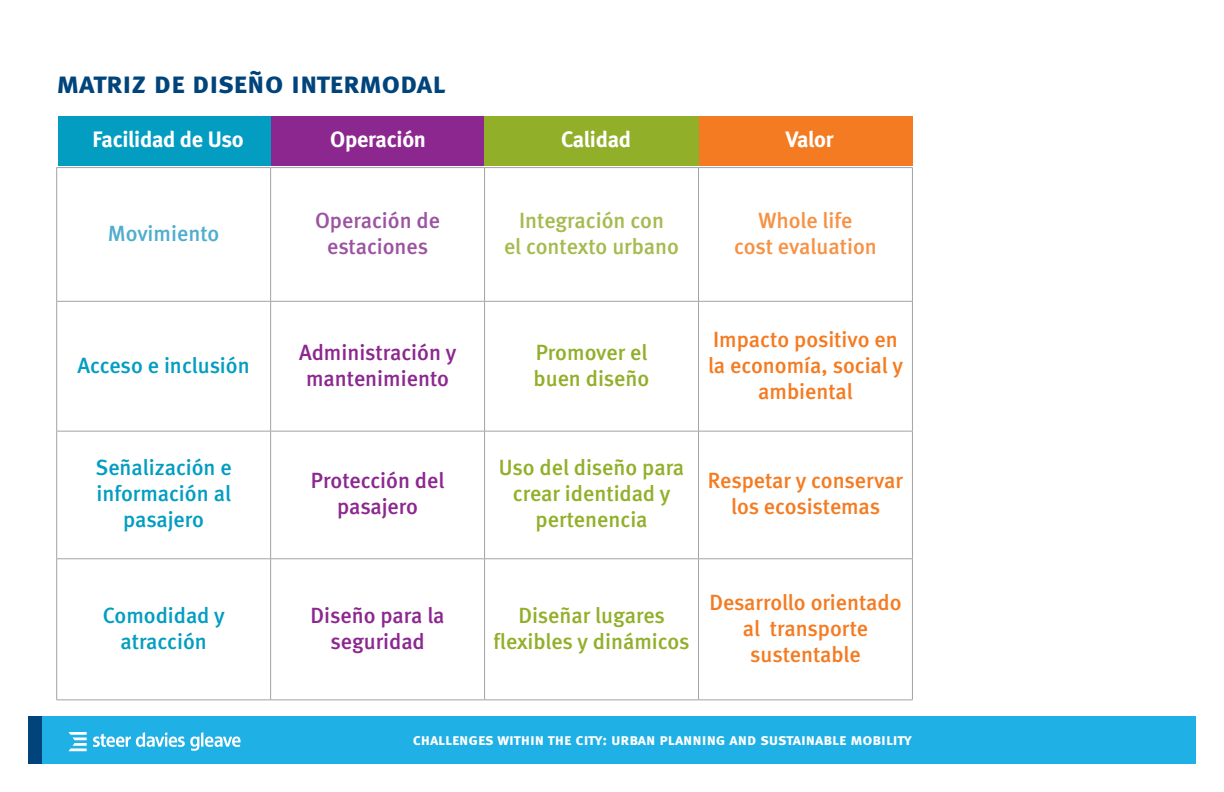
<style>
.page{position:relative;width:1224px;height:792px;background:#fff}
.page>*{position:absolute;margin:0;border:0;box-sizing:border-box;transform-origin:0 0}
.t1{font:30px "Meta Bold Caps";letter-spacing:-.01em;color:#00447b}
.t2{font:700 22.3px "Meta";letter-spacing:-.01em;color:#fff}
.t3{font:22px/26px "Meta Medium LF";color:#f47b21;text-align:center}
.t4{font:22px/26px "Meta Medium LF";color:#92af2a;text-align:center}
.t5{font:22px/26px "Meta Medium LF";color:#8c278f;text-align:center}
.t6{font:22px/26px "Meta Medium LF";color:#039dc1;text-align:center}
.t7{font:22px/26px "Meta Medium LF";color:#a5bb50;text-align:center}
.t8{font:22px/26px "Meta Medium LF";color:#f69246;text-align:center}
.t9{font:22px/26px "Meta Medium LF";color:#9c53a1;text-align:center}
.t10{font:22px "Meta Medium LF";color:#4fadcd}
.t11{font:16px "Meta Bold Caps";color:#fff}
</style>
<div class="page">
<div style="left:42px;top:716px;width:1154px;height:48px;background:#1fb0e6"></div>
<svg style="left:69px;top:732px;width:18px;height:19px"></svg>
<svg style="left:93px;top:732px;width:148px;height:19px"></svg>
<div style="left:28px;top:716px;width:14px;height:48px;background:#00447b"></div>
<div style="left:271px;top:116px;width:214px;height:49px;background:#8c278f"></div>
<div style="left:485px;top:116px;width:214px;height:49px;background:#92af2a"></div>
<div style="left:699px;top:116px;width:214px;height:49px;background:#f47b21"></div>
<div style="left:58px;top:116px;width:212px;height:49px;background:#039dc1"></div>
<svg style="left:57px;top:302px;width:855px;height:398px"></svg>
<hr style="left:56px;top:167px;width:215px;height:1px;background:#a1a3a6">
<hr style="left:56px;top:168px;width:1px;height:133px;background:#a1a3a6">
<hr style="left:271px;top:167px;width:214px;height:1px;background:#a1a3a6">
<hr style="left:270px;top:168px;width:1px;height:133px;background:#a1a3a6">
<hr style="left:485px;top:167px;width:214px;height:1px;background:#a1a3a6">
<hr style="left:484px;top:168px;width:1px;height:133px;background:#a1a3a6">
<hr style="left:699px;top:167px;width:214px;height:1px;background:#a1a3a6">
<hr style="left:698px;top:168px;width:1px;height:133px;background:#a1a3a6">
<hr style="left:912px;top:168px;width:1px;height:133px;background:#a1a3a6">
<hr style="left:56px;top:301px;width:215px;height:1px;background:#a1a3a6">
<hr style="left:56px;top:302px;width:1px;height:129px;background:#a1a3a6">
<hr style="left:271px;top:301px;width:214px;height:1px;background:#a1a3a6">
<hr style="left:270px;top:302px;width:1px;height:129px;background:#a1a3a6">
<hr style="left:485px;top:301px;width:214px;height:1px;background:#a1a3a6">
<hr style="left:484px;top:302px;width:1px;height:129px;background:#a1a3a6">
<hr style="left:699px;top:301px;width:214px;height:1px;background:#a1a3a6">
<hr style="left:698px;top:302px;width:1px;height:129px;background:#a1a3a6">
<hr style="left:912px;top:302px;width:1px;height:129px;background:#a1a3a6">
<hr style="left:56px;top:431px;width:215px;height:1px;background:#a1a3a6">
<hr style="left:56px;top:431px;width:1px;height:128px;background:#a1a3a6">
<hr style="left:271px;top:431px;width:214px;height:1px;background:#a1a3a6">
<hr style="left:270px;top:431px;width:1px;height:128px;background:#a1a3a6">
<hr style="left:485px;top:431px;width:214px;height:1px;background:#a1a3a6">
<hr style="left:484px;top:431px;width:1px;height:128px;background:#a1a3a6">
<hr style="left:699px;top:431px;width:214px;height:1px;background:#a1a3a6">
<hr style="left:698px;top:431px;width:1px;height:128px;background:#a1a3a6">
<hr style="left:912px;top:431px;width:1px;height:128px;background:#a1a3a6">
<hr style="left:56px;top:559px;width:215px;height:1px;background:#a1a3a6">
<hr style="left:56px;top:559px;width:1px;height:141px;background:#a1a3a6">
<hr style="left:271px;top:559px;width:214px;height:1px;background:#a1a3a6">
<hr style="left:270px;top:559px;width:1px;height:141px;background:#a1a3a6">
<hr style="left:485px;top:559px;width:214px;height:1px;background:#a1a3a6">
<hr style="left:484px;top:559px;width:1px;height:141px;background:#a1a3a6">
<hr style="left:699px;top:559px;width:214px;height:1px;background:#a1a3a6">
<hr style="left:698px;top:559px;width:1px;height:141px;background:#a1a3a6">
<hr style="left:912px;top:559px;width:1px;height:141px;background:#a1a3a6">
<hr style="left:56px;top:700px;width:215px;height:1px;background:#a1a3a6">
<hr style="left:271px;top:700px;width:214px;height:1px;background:#a1a3a6">
<hr style="left:485px;top:700px;width:214px;height:1px;background:#a1a3a6">
<hr style="left:699px;top:700px;width:214px;height:1px;background:#a1a3a6">
<h1 class="t1" style="left:56px;top:63px;width:390px">matriz de diseño intermodal</h1>
<p class="t2" style="left:92px;top:126px;width:153px">Facilidad de Uso</p>
<p class="t2" style="left:330px;top:126px;width:97px">Operación</p>
<p class="t2" style="left:561px;top:126px;width:72px">Calidad</p>
<p class="t2" style="left:786px;top:126px;width:49px">Valor</p>
<p class="t10" style="left:108px;top:220px;width:113px">Movimiento</p>
<p class="t6" style="left:78px;top:353px;width:174px">Acceso e inclusión</p>
<p class="t6" style="left:95px;top:455px;width:138px">Señalización e información al pasajero</p>
<p class="t9" style="left:315px;top:208px;width:127px">Operación de estaciones</p>
<p class="t7" style="left:504px;top:208px;width:177px">Integración con<br>el contexto urbano</p>
<p class="t8" style="left:734px;top:208px;width:144px">Whole life<br>cost evaluation</p>
<p class="t5" style="left:299px;top:340px;width:159px">Administración y mantenimiento</p>
<p class="t4" style="left:534px;top:340px;width:117px;text-align:left">Promover el buen diseño</p>
<p class="t5" style="left:311px;top:468px;width:135px">Protección del pasajero</p>
<p class="t4" style="left:499px;top:455px;width:187px">Uso del diseño para crear identidad y pertenencia</p>
<p class="t3" style="left:708px;top:327px;width:197px">Impacto positivo en la economía, social y ambiental</p>
<p class="t3" style="left:708px;top:468px;width:197px">Respetar y conservar los ecosistemas</p>
<p class="t6" style="left:103px;top:603px;width:124px">Comodidad y atracción</p>
<p class="t5" style="left:311px;top:603px;width:135px">Diseño para la seguridad</p>
<p class="t4" style="left:494px;top:603px;width:198px">Diseñar lugares flexibles y dinámicos</p>
<p class="t3" style="left:709px;top:590px;width:194px">Desarrollo orientado al transporte sustentable</p>
<p class="t11" style="left:413px;top:729px;width:500px">challenges within the city: urban planning and sustainable mobility</p>
</div>
